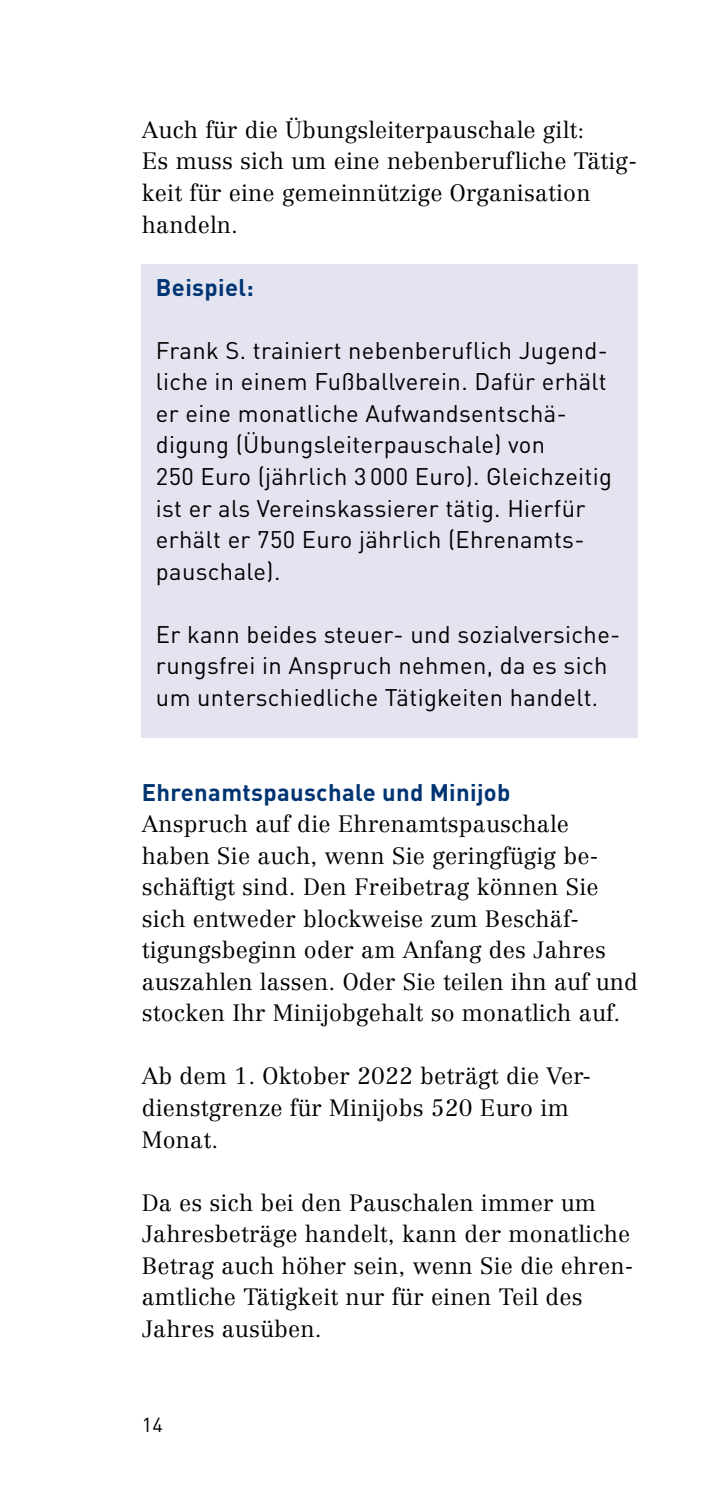
<style>
.page{position:relative;width:709px;height:1489px;background:#fff}
.page>*{position:absolute;margin:0;border:0;box-sizing:border-box;transform-origin:0 0}
.t1{font:23.75px/31.5px "DIN Pro";letter-spacing:.015em;color:#000}
.t2{font:700 23.75px "DIN Pro";letter-spacing:.015em;color:#003472}
.t3{font:300 23.25px/31.5px "Centennial LT Pro";letter-spacing:.01em;color:#000}
.t4{font:20px "DIN Pro";color:#000}
</style>
<div class="page">
<div style="left:142px;top:264px;width:496px;height:63px;background:#e3e4f0"></div>
<div style="left:142px;top:327px;width:496px;height:252px;background:#e3e4f0"></div>
<div style="left:142px;top:579px;width:496px;height:32px;background:#e3e4f0"></div>
<div style="left:142px;top:611px;width:496px;height:94px;background:#e3e4f0"></div>
<div style="left:142px;top:705px;width:496px;height:32px;background:#e3e4f0"></div>
<p class="t3" style="left:142px;top:114px;width:496px">Auch für die Übungsleiterpauschale gilt:<br>Es muss sich um eine nebenberufliche Tätig&shy;keit für eine gemeinnützige Organisation handeln.</p>
<p class="t2" style="left:156px;top:267px;width:99px">Beispiel:</p>
<p class="t1" style="left:156px;top:332px;width:457px">Frank S. trainiert nebenberuflich Jugend&shy;liche in einem Fußballverein. Dafür erhält er eine monatliche Aufwandsentschä&shy;digung (Übungsleiterpauschale) von<br>250 Euro (jährlich 3 000 Euro). Gleichzeitig ist er als Vereinskassierer tätig. Hierfür erhält er 750 Euro jährlich (Ehrenamts&shy;pauschale).</p>
<p class="t1" style="left:156px;top:616px;width:466px">Er kann beides steuer- und sozialversiche&shy;rungsfrei in Anspruch nehmen, da es sich um unterschiedliche Tätigkeiten handelt.</p>
<h3 class="t2" style="left:142px;top:772px;width:370px">Ehrenamtspauschale und Minijob</h3>
<p class="t3" style="left:142px;top:808px;width:498px">Anspruch auf die Ehrenamtspauschale haben Sie auch, wenn Sie geringfügig be&shy;schäftigt sind. Den Freibetrag können Sie sich entweder blockweise zum Beschäf&shy;tigungsbeginn oder am Anfang des Jahres auszahlen lassen. Oder Sie teilen ihn auf und stocken Ihr Minijobgehalt so monatlich auf.</p>
<p class="t3" style="left:142px;top:1060px;width:451px">Ab dem 1. Oktober 2022 beträgt die Ver&shy;dienstgrenze für Minijobs 520 Euro im<br>Monat.</p>
<p class="t3" style="left:142px;top:1186px;width:493px">Da es sich bei den Pauschalen immer um Jahresbeträge handelt, kann der monatliche Betrag auch höher sein, wenn Sie die ehren&shy;amtliche Tätigkeit nur für einen Teil des Jahres ausüben.</p>
<p class="t4" style="left:142px;top:1408px;width:23px">14</p>
</div>
